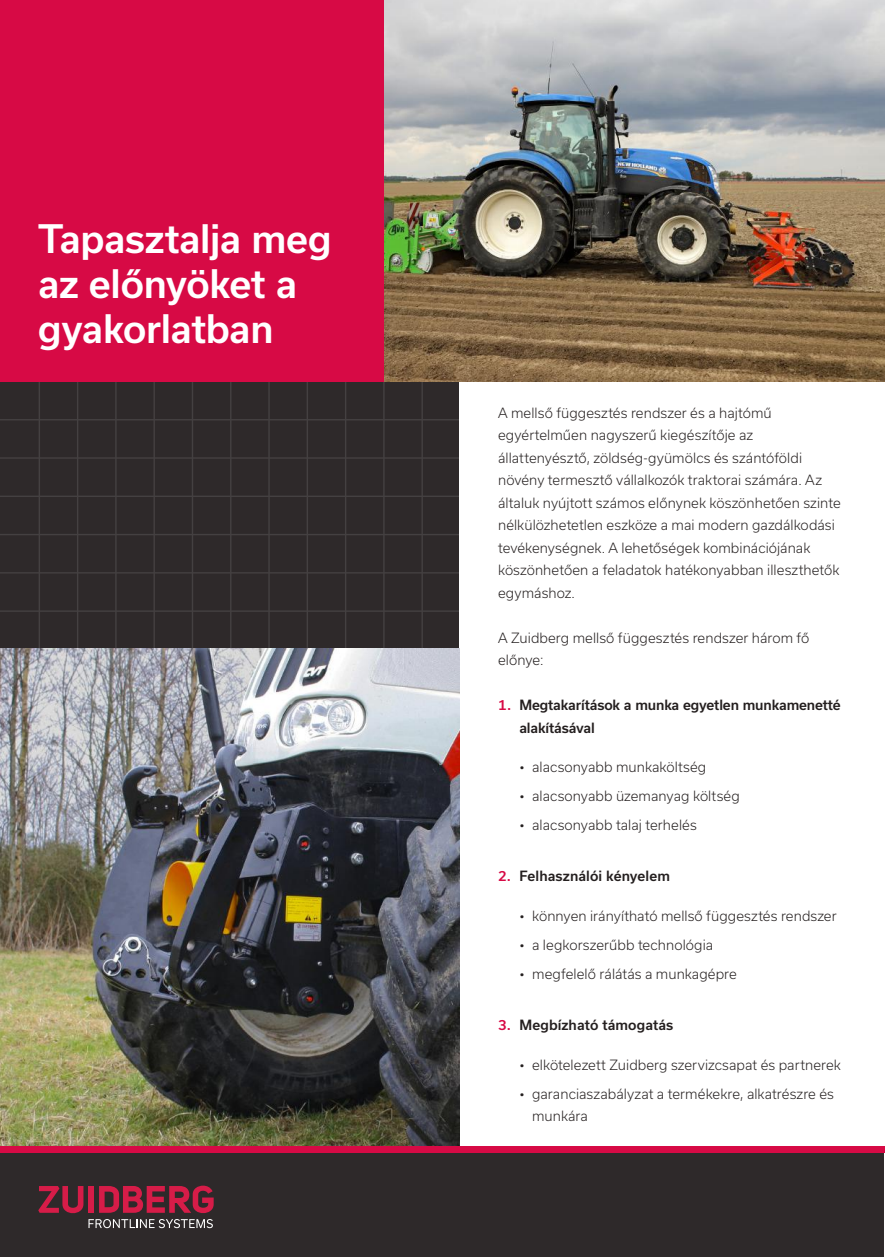
<style>
.page{position:relative;width:886px;height:1257px;background:#fff}
.page>*{position:absolute;margin:0;border:0;box-sizing:border-box;transform-origin:0 0}
.t1{font:500 37.5px/45px "Usual";letter-spacing:-.01em;color:#fff}
.t2{font:300 13.5px/22.5px "Usual";letter-spacing:.005em;color:#241f1f}
.t3{font:500 13.5px/22.5px "Usual";letter-spacing:-.01em;color:#241f1f}
.t4{font:500 13.5px "Usual";letter-spacing:.01em;color:#241f1f}
.s1{color:#d70a45}
</style>
<div class="page">
<div style="left:0;top:0;width:883px;height:1257px;background:#2e292a"></div>
<hr style="left:39px;top:381px;width:1px;height:345px;background:#444041">
<hr style="left:77px;top:381px;width:1px;height:345px;background:#444041">
<hr style="left:115px;top:381px;width:2px;height:345px;background:#444041">
<hr style="left:153px;top:381px;width:2px;height:345px;background:#444041">
<hr style="left:192px;top:381px;width:1px;height:345px;background:#444041">
<hr style="left:230px;top:381px;width:1px;height:345px;background:#444041">
<hr style="left:268px;top:381px;width:2px;height:345px;background:#444041">
<hr style="left:306px;top:381px;width:2px;height:345px;background:#444041">
<hr style="left:345px;top:381px;width:1px;height:345px;background:#444041">
<hr style="left:383px;top:381px;width:1px;height:345px;background:#444041">
<hr style="left:421px;top:381px;width:2px;height:345px;background:#444041">
<hr style="left:0;top:610px;width:460px;height:2px;background:#444041">
<hr style="left:0;top:572px;width:460px;height:1px;background:#444041">
<hr style="left:0;top:534px;width:460px;height:1px;background:#444041">
<hr style="left:0;top:495px;width:460px;height:2px;background:#444041">
<hr style="left:0;top:457px;width:460px;height:2px;background:#444041">
<hr style="left:0;top:419px;width:460px;height:1px;background:#444041">
<div style="left:0;top:0;width:384px;height:381px;background:#d70a45"></div>
<div style="left:460px;top:381px;width:424px;height:769px;background:#fff"></div>
<img style="left:0;top:649px;width:460px;height:497px">
<img style="left:384px;top:0;width:500px;height:381px">
<div style="left:0;top:1146px;width:884px;height:6px;background:#d70a45"></div>
<svg style="left:38px;top:1185px;width:176px;height:43px"></svg>
<h1 class="t1" style="left:38px;top:217px;width:295px">Tapasztalja meg az előnyöket a gyakorlatban</h1>
<p class="t2" style="left:498px;top:401px;width:344px">A mellső függesztés rendszer és a hajtómű egyértelműen nagyszerű kiegészítője az állattenyésztő, zöldség-gyümölcs és szántóföldi növény termesztő vállalkozók traktorai számára. Az általuk nyújtott számos előnynek köszönhetően szinte nélkülözhetetlen eszköze a mai modern gazdálkodási tevékenységnek. A lehetőségek kombinációjának köszönhetően a feladatok hatékonyabban illeszthetők egymáshoz.</p>
<p class="t2" style="left:498px;top:626px;width:313px">A Zuidberg mellső függesztés rendszer három fő előnye:</p>
<p class="t3" style="left:519px;top:694px;width:323px;text-indent:-21px"><span class="s1">1.</span> Megtakarítások a munka egyetlen munkamenetté alakításával</p>
<p class="t2" style="left:519px;top:756px;width:188px">• alacsonyabb munkaköltség</p>
<p class="t2" style="left:519px;top:785px;width:222px">• alacsonyabb üzemanyag költség</p>
<p class="t2" style="left:519px;top:814px;width:179px">• alacsonyabb talaj terhelés</p>
<p class="t4" style="left:498px;top:868px;width:173px"><span class="s1">2.</span> Felhasználói kényelem</p>
<p class="t2" style="left:519px;top:904px;width:319px">• könnyen irányítható mellső függesztés rendszer</p>
<p class="t2" style="left:519px;top:933px;width:195px">• a legkorszerűbb technológia</p>
<p class="t2" style="left:519px;top:962px;width:219px">• megfelelő rálátás a munkagépre</p>
<p class="t3" style="left:498px;top:1014px;width:177px"><span class="s1">3.</span> Megbízható támogatás</p>
<p class="t2" style="left:519px;top:1053px;width:323px">• elkötelezett Zuidberg szervizcsapat és partnerek</p>
<p class="t2" style="left:532px;top:1082px;width:303px;text-indent:-13px">• garanciaszabályzat a termékekre, alkatrészre és munkára</p>
</div>
